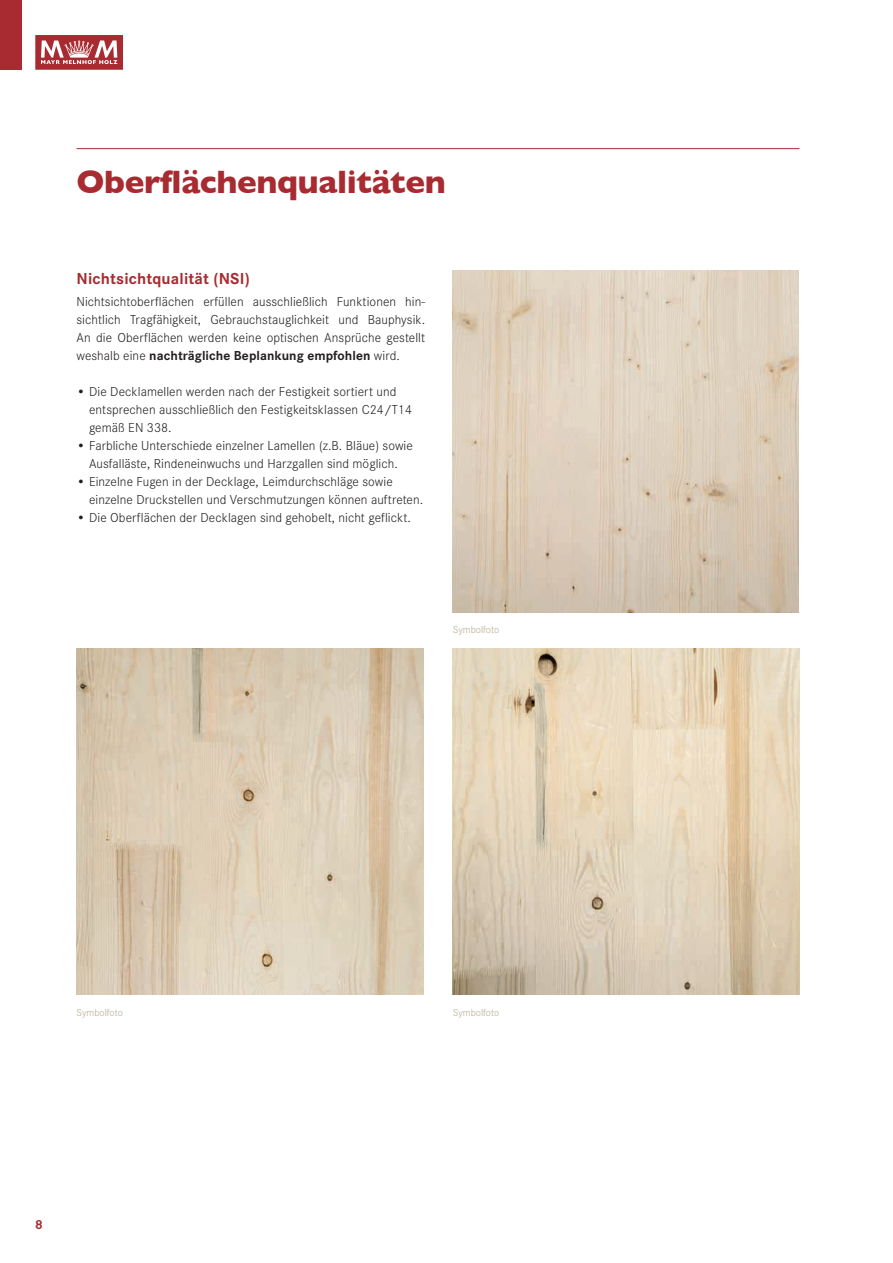
<style>
.page{position:relative;width:893px;height:1263px;background:#fff}
.page>*{position:absolute;margin:0;border:0;box-sizing:border-box;transform-origin:0 0}
.t1{font:700 33px "Gill Sans";letter-spacing:-.01em;color:#a72b30}
.t2{font:700 16.5px "Corporate S";letter-spacing:.01em;color:#a72b30}
.t3{font:300 13.5px/18px "Corporate S";letter-spacing:.005em;color:#231f20}
.t4{font:700 13.5px "Corporate S";color:#a72b30}
.t5{font:300 10.5px "Corporate S";color:#b8ab95}
.s1{font-weight:700}
</style>
<div class="page">
<svg style="left:35px;top:35px;width:88px;height:35px;background:#bd6064"></svg>
<div style="left:0;top:0;width:21px;height:69px;background:#a72b30"></div>
<hr style="left:77px;top:148px;width:722px;height:1px;background:#a72b30">
<img style="left:453px;top:648px;width:346px;height:347px">
<img style="left:77px;top:648px;width:346px;height:346px">
<img style="left:453px;top:270px;width:346px;height:342px">
<h1 class="t1" style="left:77px;top:155px;width:371px">Oberflächenqualitäten</h1>
<p class="t2" style="left:77px;top:267px;width:175px">Nichtsichtqualität (NSI)</p>
<p class="t3" style="left:77px;top:292px;width:350px;text-align:justify">Nichtsichtoberflächen erfüllen ausschließlich Funktionen hin&shy;sichtlich Tragfähigkeit, Gebrauchstauglichkeit und Bauphysik.<br>An die Oberflächen werden keine optischen Ansprüche gestellt weshalb eine <span class="s1">nachträgliche Beplankung empfohlen</span> wird.</p>
<p class="t3" style="left:89px;top:382px;width:325px;text-indent:-13px">• Die Decklamellen werden nach der Festigkeit sortiert und entsprechen ausschließlich den Festigkeitsklassen C24/T14 gemäß EN 338.</p>
<p class="t3" style="left:77px;top:436px;width:338px;text-align:center">• Farbliche Unterschiede einzelner Lamellen (z.B. Bläue) sowie<br>Ausfalläste, Rindeneinwuchs und Harzgallen sind möglich.</p>
<p class="t3" style="left:89px;top:472px;width:336px;text-indent:-13px">• Einzelne Fugen in der Decklage, Leimdurchschläge sowie einzelne Druckstellen und Verschmutzungen können auftreten.</p>
<p class="t3" style="left:77px;top:508px;width:336px">• Die Oberflächen der Decklagen sind gehobelt, nicht geflickt.</p>
<p class="t5" style="left:453px;top:623px;width:48px">Symbolfoto</p>
<p class="t5" style="left:77px;top:1005px;width:48px">Symbolfoto</p>
<p class="t5" style="left:453px;top:1005px;width:48px">Symbolfoto</p>
<p class="t4" style="left:35px;top:1215px;width:9px">8</p>
</div>
